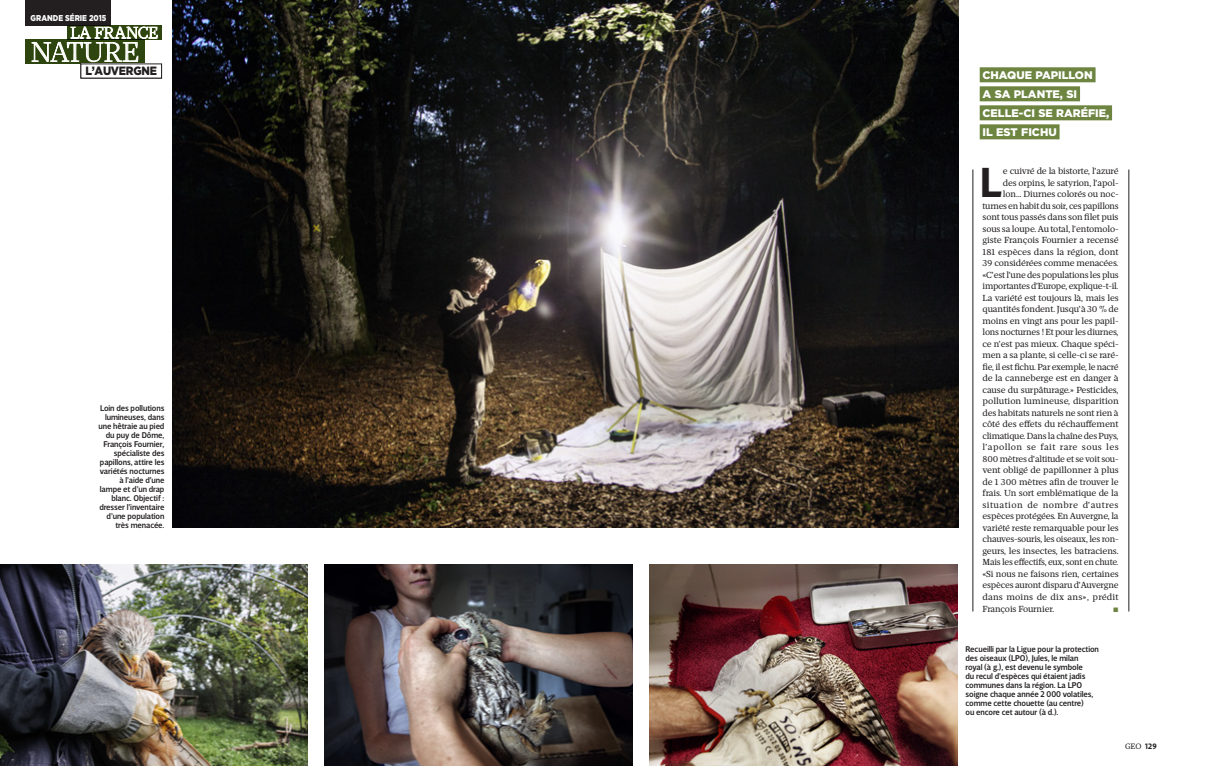
<style>
.page{position:relative;width:1208px;height:766px;background:#fff}
.page>*{position:absolute;margin:0;border:0;box-sizing:border-box;transform-origin:0 0}
.TEXTES_DOUBLE{font:700 42.8px "Velino Sans";color:#231f20}
.TÉTIÈRE__NATURE__TOU{font:300 27.5px "Mafra Display";letter-spacing:-.01em;color:#fff}
.TÉTIÈRE_REGION_TOURN{font:900 12px "Gotham";letter-spacing:-.02em;color:#231f20;scale:.9 1}
.ACCROCHE_TOURNE{font:900 11px "Gotham";color:#fff}
.TEXTES_DOUBLE-2{font:9px "Mafra";letter-spacing:-.015em;color:#231f20}
.TEXTES_DOUBLE-3{font:9px "Mafra";letter-spacing:.04em;color:#231f20}
.TEXTES_DOUBLE-4{font:9px "Mafra";letter-spacing:.015em;color:#231f20}
.LEGENDE_MEDIUM{font:500 8.5px/9px "Velino Sans";letter-spacing:-.01em;color:#231f20;text-align:right}
.TÉTIÈRE_GRANDE_SERIE{font:900 8.5px "Gotham";color:#fff;scale:.85 1}
.t1{font:8px "Mafra";color:#231f20}
.TEXTES_DOUBLE-5{font:6.5px "European Pi Three";color:#6d8541}
.s1{font-family:"Velino Sans";font-weight:700}
</style>
<div class="page">
<img style="left:0;top:564px;width:308px;height:201px">
<img style="left:325px;top:564px;width:307px;height:201px">
<img style="left:649px;top:564px;width:308px;height:201px">
<img style="left:173px;top:0;width:785px;height:527px">
<div style="left:979px;top:67px;width:116px;height:15px;background:#6d8541"></div>
<div style="left:979px;top:86px;width:101px;height:15px;background:#6d8541"></div>
<div style="left:979px;top:105px;width:133px;height:15px;background:#6d8541"></div>
<div style="left:979px;top:124px;width:80px;height:15px;background:#6d8541"></div>
<hr style="left:1128px;top:169px;width:1px;height:442px;background:#231f20">
<hr style="left:972px;top:169px;width:1px;height:442px;background:#231f20">
<div style="left:26px;top:0;width:85px;height:26px;background:#231f20"></div>
<div style="left:67px;top:26px;width:95px;height:14px;background:#2e4510"></div>
<div style="left:26px;top:40px;width:119px;height:24px;background:#2e4510"></div>
<svg style="left:32px;top:26px;width:126px;height:36px"></svg>
<p class="TÉTIÈRE_GRANDE_SERIE" style="left:31px;top:12px;width:91px">GRANDE SÉRIE 2015</p>
<p class="TÉTIÈRE__NATURE__TOU" style="left:31px;top:35px;width:109px">NATURE</p>
<p class="TÉTIÈRE_REGION_TOURN" style="left:85px;top:63px;width:81px">L’AUVERGNE</p>
<p class="LEGENDE_MEDIUM" style="left:98px;top:403px;width:68px">Loin des pollutions lumineuses, dans une hêtraie au pied du puy de Dôme,<br>François Fournier, spécialiste des papillons, attire les variétés nocturnes à l’aide d’une lampe et d’un drap blanc. Objectif : dresser l’inventaire d’une population très menacée.</p>
<p class="ACCROCHE_TOURNE" style="left:982px;top:67px;width:112px">CHAQUE PAPILLON</p>
<p class="ACCROCHE_TOURNE" style="left:982px;top:86px;width:96px">A SA PLANTE, SI</p>
<p class="ACCROCHE_TOURNE" style="left:982px;top:105px;width:128px">CELLE-CI SE RARÉFIE,</p>
<p class="ACCROCHE_TOURNE" style="left:982px;top:124px;width:76px">IL EST FICHU</p>
<p class="TEXTES_DOUBLE" style="left:980px;top:155px;width:24px">L</p>
<p class="TEXTES_DOUBLE-2" style="left:1003px;top:165px;width:117px">e cuivré de la bistorte, l’azuré</p>
<p class="TEXTES_DOUBLE-2" style="left:1003px;top:177px;width:117px">des orpins, le satyrion, l’apol-</p>
<p class="TEXTES_DOUBLE-2" style="left:1003px;top:188px;width:117px">lon… Diurnes colorés ou noc-</p>
<p class="TEXTES_DOUBLE-2" style="left:982px;top:200px;width:138px">turnes en habit du soir, ces papillons</p>
<p class="TEXTES_DOUBLE-2" style="left:982px;top:211px;width:137px">sont tous passés dans son filet puis</p>
<p class="TEXTES_DOUBLE-2" style="left:982px;top:223px;width:138px">sous sa loupe. Au total, l’entomolo-</p>
<p class="TEXTES_DOUBLE-2" style="left:982px;top:234px;width:138px">giste François Fournier a recensé</p>
<p class="TEXTES_DOUBLE-2" style="left:982px;top:246px;width:138px">181 espèces dans la région, dont</p>
<p class="TEXTES_DOUBLE-2" style="left:982px;top:257px;width:138px">39 considérées comme menacées.</p>
<p class="TEXTES_DOUBLE-2" style="left:982px;top:269px;width:138px">«C’est l’une des populations les plus</p>
<p class="TEXTES_DOUBLE-2" style="left:982px;top:280px;width:138px">importantes d’Europe, explique-t-il.</p>
<p class="TEXTES_DOUBLE-2" style="left:982px;top:292px;width:138px">La variété est toujours là, mais les</p>
<p class="TEXTES_DOUBLE-2" style="left:982px;top:303px;width:138px">quantités fondent. Jusqu’à 30 % de</p>
<p class="TEXTES_DOUBLE-2" style="left:982px;top:315px;width:138px">moins en vingt ans pour les papil-</p>
<p class="TEXTES_DOUBLE-2" style="left:982px;top:326px;width:138px">lons nocturnes ! Et pour les diurnes,</p>
<p class="TEXTES_DOUBLE-2" style="left:982px;top:338px;width:138px">ce n’est pas mieux. Chaque spéci-</p>
<p class="TEXTES_DOUBLE-2" style="left:982px;top:349px;width:138px">men a sa plante, si celle-ci se raré-</p>
<p class="TEXTES_DOUBLE-2" style="left:982px;top:361px;width:138px">fie, il est fichu. Par exemple, le nacré</p>
<p class="TEXTES_DOUBLE-2" style="left:982px;top:372px;width:137px">de la canneberge est en danger à</p>
<p class="TEXTES_DOUBLE-2" style="left:982px;top:384px;width:138px">cause du surpâturage.» Pesticides,</p>
<p class="TEXTES_DOUBLE-2" style="left:982px;top:395px;width:138px">pollution lumineuse, disparition</p>
<p class="TEXTES_DOUBLE-2" style="left:982px;top:407px;width:138px">des habitats naturels ne sont rien à</p>
<p class="TEXTES_DOUBLE-2" style="left:982px;top:418px;width:138px">côté des effets du réchauffement</p>
<p class="TEXTES_DOUBLE-2" style="left:982px;top:430px;width:137px">climatique. Dans la chaîne des Puys,</p>
<p class="TEXTES_DOUBLE-3" style="left:982px;top:441px;width:138px">l’apollon se fait rare sous les</p>
<p class="TEXTES_DOUBLE-2" style="left:982px;top:453px;width:138px">800 mètres d’altitude et se voit sou-</p>
<p class="TEXTES_DOUBLE-2" style="left:982px;top:464px;width:138px">vent obligé de papillonner à plus</p>
<p class="TEXTES_DOUBLE-2" style="left:982px;top:476px;width:138px">de 1 300 mètres afin de trouver le</p>
<p class="TEXTES_DOUBLE-2" style="left:982px;top:487px;width:137px">frais. Un sort emblématique de la</p>
<p class="TEXTES_DOUBLE-3" style="left:982px;top:499px;width:137px">situation de nombre d’autres</p>
<p class="TEXTES_DOUBLE-2" style="left:982px;top:510px;width:138px">espèces protégées. En Auvergne, la</p>
<p class="TEXTES_DOUBLE-2" style="left:982px;top:522px;width:138px">variété reste remarquable pour les</p>
<p class="TEXTES_DOUBLE-2" style="left:982px;top:533px;width:138px">chauves-souris, les oiseaux, les ron-</p>
<p class="TEXTES_DOUBLE-2" style="left:982px;top:545px;width:138px">geurs, les insectes, les batraciens.</p>
<p class="TEXTES_DOUBLE-2" style="left:982px;top:556px;width:138px">Mais les effectifs, eux, sont en chute.</p>
<p class="TEXTES_DOUBLE-2" style="left:982px;top:568px;width:138px">«Si nous ne faisons rien, certaines</p>
<p class="TEXTES_DOUBLE-2" style="left:982px;top:579px;width:137px">espèces auront disparu d’Auvergne</p>
<p class="TEXTES_DOUBLE-4" style="left:982px;top:591px;width:137px">dans moins de dix ans», prédit</p>
<p class="TEXTES_DOUBLE-2" style="left:982px;top:602px;width:73px">François Fournier.</p>
<p class="TEXTES_DOUBLE-5" style="left:1113px;top:604px;width:7px">L</p>
<p class="LEGENDE_MEDIUM" style="left:965px;top:644px;width:135px;text-align:left">Recueilli par la Ligue pour la protection des oiseaux (LPO), Jules, le milan<br>royal (à g.), est devenu le symbole<br>du recul d’espèces qui étaient jadis communes dans la région. La LPO soigne chaque année 2 000 volatiles, comme cette chouette (au centre)<br>ou encore cet autour (à d.).</p>
<p class="t1" style="left:1125px;top:741px;width:33px">GEO <span class="s1">129</span></p>
</div>
